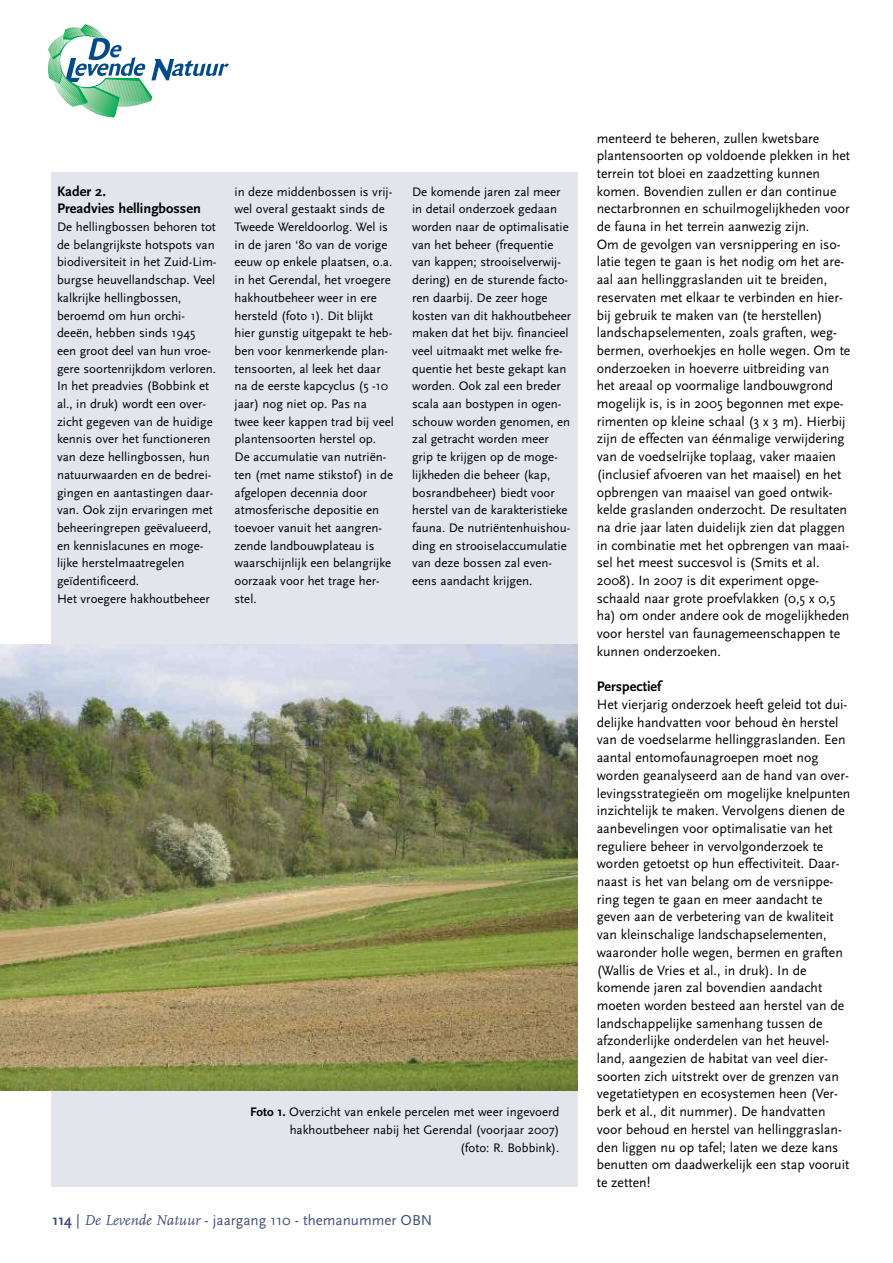
<style>
.page{position:relative;width:893px;height:1263px;background:#fff}
.page>*{position:absolute;margin:0;border:0;box-sizing:border-box;transform-origin:0 0}
.t1{font:15px "Scala Sans";color:#3f507f}
.t2{font:700 14.4px/17.7px "Scala Sans";color:#000}
.t3{font:14.1px/17.7px "Scala Sans";color:#000}
.t4{font:12.9px/17.7px "Scala Sans";color:#000}
.s1{font-weight:700}
.s2{font-family:"FF Scala";font-style:italic}
</style>
<div class="page">
<div style="left:51px;top:615px;width:527px;height:571px;background:#e2e5ec"></div>
<svg style="left:47px;top:24px;width:182px;height:93px"></svg>
<div style="left:51px;top:173px;width:527px;height:449px;background:#e2e5ec"></div>
<img style="left:0;top:644px;width:578px;height:447px">
<p class="t2" style="left:57px;top:182px;width:145px">Kader 2.<br>Preadvies hellingbossen</p>
<p class="t4" style="left:57px;top:218px;width:161px">De hellingbossen behoren tot de belangrijkste hotspots van biodiversiteit in het Zuid-Lim&shy;burgse heuvellandschap. Veel kalkrijke hellingbossen, beroemd om hun orchi&shy;deeën, hebben sinds 1945 een groot deel van hun vroe&shy;gere soortenrijkdom verloren.<br>In het preadvies (Bobbink et al., in druk) wordt een over&shy;zicht gegeven van de huidige kennis over het functioneren van deze hellingbossen, hun natuurwaarden en de bedrei&shy;gingen en aantastingen daar&shy;van. Ook zijn ervaringen met beheeringrepen geëvalueerd, en kennislacunes en moge&shy;lijke herstelmaatregelen geïdentificeerd.<br>Het vroegere hakhoutbeheer</p>
<p class="t4" style="left:235px;top:182px;width:161px">in deze middenbossen is vrij&shy;wel overal gestaakt sinds de<br>Tweede Wereldoorlog. Wel is in de jaren ‘80 van de vorige eeuw op enkele plaatsen, o.a. in het Gerendal, het vroegere hakhoutbeheer weer in ere hersteld (foto 1). Dit blijkt hier gunstig uitgepakt te heb&shy;ben voor kenmerkende plan&shy;tensoorten, al leek het daar na de eerste kapcyclus (5 -10 jaar) nog niet op. Pas na twee keer kappen trad bij veel plantensoorten herstel op.<br>De accumulatie van nutriën&shy;ten (met name stikstof) in de afgelopen decennia door atmosferische depositie en toevoer vanuit het aangren&shy;zende landbouwplateau is waarschijnlijk een belangrijke oorzaak voor het trage her&shy;stel.</p>
<p class="t4" style="left:412px;top:182px;width:161px">De komende jaren zal meer in detail onderzoek gedaan worden naar de optimalisatie van het beheer (frequentie van kappen; strooiselverwij&shy;dering) en de sturende facto&shy;ren daarbij. De zeer hoge kosten van dit hakhoutbeheer maken dat het bijv. financieel veel uitmaakt met welke fre&shy;quentie het beste gekapt kan worden. Ook zal een breder scala aan bostypen in ogen&shy;schouw worden genomen, en zal getracht worden meer grip te krijgen op de moge&shy;lijkheden die beheer (kap, bosrandbeheer) biedt voor herstel van de karakteristieke fauna. De nutriëntenhuishou&shy;ding en strooiselaccumulatie van deze bossen zal even&shy;eens aandacht krijgen.</p>
<p class="t4" style="left:250px;top:1103px;width:311px;text-align:right"><span class="s1">Foto 1.</span> Overzicht van enkele percelen met weer ingevoerd hakhoutbeheer nabij het Gerendal (voorjaar 2007)<br>(foto: R. Bobbink).</p>
<p class="t1" style="left:53px;top:1211px;width:381px"><span class="s1">114</span> | <span class="s2">De Levende Natuur</span> - jaargang 110 - themanummer OBN</p>
<p class="t3" style="left:597px;top:129px;width:255px">menteerd te beheren, zullen kwetsbare plantensoorten op voldoende plekken in het terrein tot bloei en zaadzetting kunnen komen. Bovendien zullen er dan continue nectarbronnen en schuilmogelijkheden voor de fauna in het terrein aanwezig zijn.<br>Om de gevolgen van versnippering en iso&shy;latie tegen te gaan is het nodig om het are&shy;aal aan hellinggraslanden uit te breiden, reservaten met elkaar te verbinden en hier&shy;bij gebruik te maken van (te herstellen) landschapselementen, zoals graften, weg&shy;bermen, overhoekjes en holle wegen. Om te onderzoeken in hoeverre uitbreiding van het areaal op voormalige landbouwgrond mogelijk is, is in 2005 begonnen met expe&shy;rimenten op kleine schaal (3 x 3 m). Hierbij zijn de effecten van éénmalige verwijdering van de voedselrijke toplaag, vaker maaien (inclusief afvoeren van het maaisel) en het opbrengen van maaisel van goed ontwik&shy;kelde graslanden onderzocht. De resultaten na drie jaar laten duidelijk zien dat plaggen in combinatie met het opbrengen van maai&shy;sel het meest succesvol is (Smits et al.<br>2008). In 2007 is dit experiment opge&shy;schaald naar grote proefvlakken (0,5 x 0,5 ha) om onder andere ook de mogelijkheden voor herstel van faunagemeenschappen te kunnen onderzoeken.</p>
<p class="t2" style="left:597px;top:677px;width:66px">Perspectief</p>
<p class="t3" style="left:597px;top:695px;width:255px">Het vierjarig onderzoek heeft geleid tot dui&shy;delijke handvatten voor behoud èn herstel van de voedselarme hellinggraslanden. Een aantal entomofaunagroepen moet nog worden geanalyseerd aan de hand van over&shy;levingsstrategieën om mogelijke knelpunten inzichtelijk te maken. Vervolgens dienen de aanbevelingen voor optimalisatie van het reguliere beheer in vervolgonderzoek te worden getoetst op hun effectiviteit. Daar&shy;naast is het van belang om de versnippe&shy;ring tegen te gaan en meer aandacht te geven aan de verbetering van de kwaliteit van kleinschalige landschapselementen, waaronder holle wegen, bermen en graften (Wallis de Vries et al., in druk). In de komende jaren zal bovendien aandacht moeten worden besteed aan herstel van de landschappelijke samenhang tussen de afzonderlijke onderdelen van het heuvel&shy;land, aangezien de habitat van veel dier&shy;soorten zich uitstrekt over de grenzen van vegetatietypen en ecosystemen heen (Ver&shy;berk et al., dit nummer). De handvatten voor behoud en herstel van hellinggraslan&shy;den liggen nu op tafel; laten we deze kans benutten om daadwerkelijk een stap vooruit te zetten!</p>
</div>
